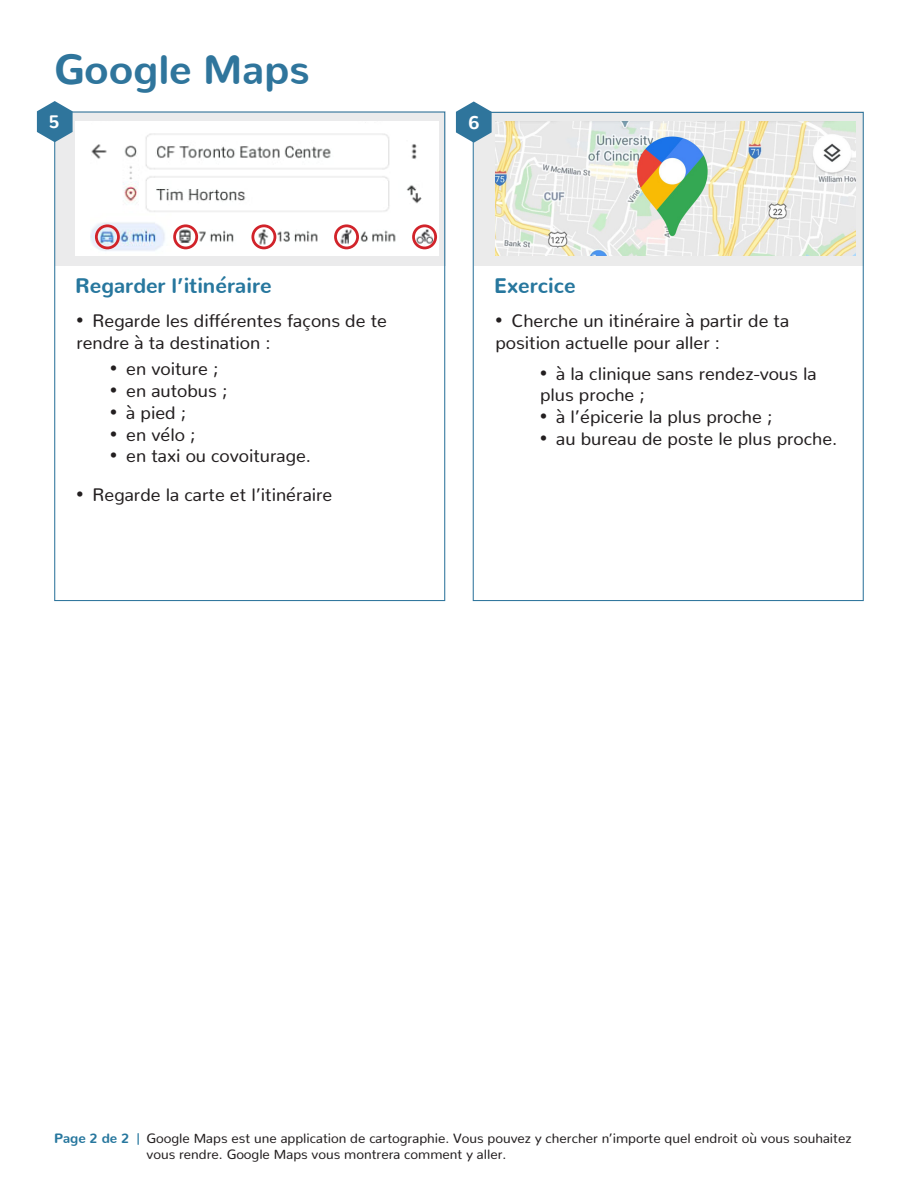
<style>
.page{position:relative;width:918px;height:1188px;background:#fff}
.page>*{position:absolute;margin:0;border:0;box-sizing:border-box;transform-origin:0 0}
.Title_-_Subheader{font:800 41.1px "Nunito";color:#2f759c}
.Body_Header_-_Final{font:800 21px "Nunito";color:#27779e}
.t1{font:18px/21.8px "Nunito";color:#231f20}
.Numbers_-__Final{font:800 18px "Nunito";color:#fff}
.t2{font:13.5px/16.2px "Nunito";color:#231f20}
.Page_Numbers_-_Final{font:800 13.5px "Nunito";color:#27779e}
.s1{font-family:"Myriad Pro";font-stretch:condensed;font-size:27px}
</style>
<div class="page">
<div style="left:55px;top:112px;width:390px;height:154px;background:#ebebec"></div>
<div style="left:474px;top:111px;width:390px;height:155px;background:#ebebeb"></div>
<svg style="left:456px;top:101px;width:36px;height:42px"></svg>
<svg style="left:37px;top:101px;width:36px;height:41px"></svg>
<img style="left:76px;top:122px;width:362px;height:134px">
<div style="left:95px;top:224px;width:25px;height:25px;border:3px solid #d1232a;border-radius:50%"></div>
<div style="left:173px;top:224px;width:25px;height:25px;border:3px solid #d1232a;border-radius:50%"></div>
<div style="left:251px;top:224px;width:25px;height:25px;border:3px solid #d1232a;border-radius:50%"></div>
<div style="left:334px;top:224px;width:25px;height:25px;border:3px solid #d1232a;border-radius:50%"></div>
<div style="left:412px;top:224px;width:25px;height:25px;border:3px solid #d1232a;border-radius:50%"></div>
<img style="left:495px;top:122px;width:361px;height:134px">
<p class="Title_-_Subheader" style="left:54px;top:31px;width:257px">Google Maps</p>
<p class="Numbers_-__Final" style="left:48px;top:105px;width:13px">5</p>
<p class="Body_Header_-_Final" style="left:75px;top:267px;width:198px">Regarder l’itinéraire</p>
<p class="t1" style="left:76px;top:308px;width:312px"><span class="s1">•</span> Regarde les différentes façons de te rendre à ta destination :</p>
<p class="t1" style="left:110px;top:356px;width:110px"><span class="s1">•</span> en voiture ;</p>
<p class="t1" style="left:110px;top:378px;width:119px"><span class="s1">•</span> en autobus ;</p>
<p class="t1" style="left:110px;top:400px;width:77px"><span class="s1">•</span> à pied ;</p>
<p class="t1" style="left:110px;top:422px;width:87px"><span class="s1">•</span> en vélo ;</p>
<p class="t1" style="left:110px;top:443px;width:203px"><span class="s1">•</span> en taxi ou covoiturage.</p>
<p class="t1" style="left:76px;top:482px;width:258px"><span class="s1">•</span> Regarde la carte et l’itinéraire</p>
<p class="Numbers_-__Final" style="left:468px;top:106px;width:13px">6</p>
<p class="Body_Header_-_Final" style="left:494px;top:267px;width:83px">Exercice</p>
<p class="t1" style="left:495px;top:308px;width:295px"><span class="s1">•</span> Cherche un itinéraire à partir de ta position actuelle pour aller :</p>
<p class="t1" style="left:540px;top:360px;width:278px"><span class="s1">•</span> à la clinique sans rendez-vous la plus proche ;</p>
<p class="t1" style="left:540px;top:404px;width:234px"><span class="s1">•</span> à l’épicerie la plus proche ;</p>
<p class="t1" style="left:540px;top:426px;width:299px"><span class="s1">•</span> au bureau de poste le plus proche.</p>
<p class="t2" style="left:147px;top:1129px;width:707px">Google Maps est une application de cartographie. Vous pouvez y chercher n’importe quel endroit où vous souhaitez vous rendre. Google Maps vous montrera comment y aller.</p>
<p class="Page_Numbers_-_Final" style="left:54px;top:1126px;width:87px">Page 2 de 2 |</p>
</div>
